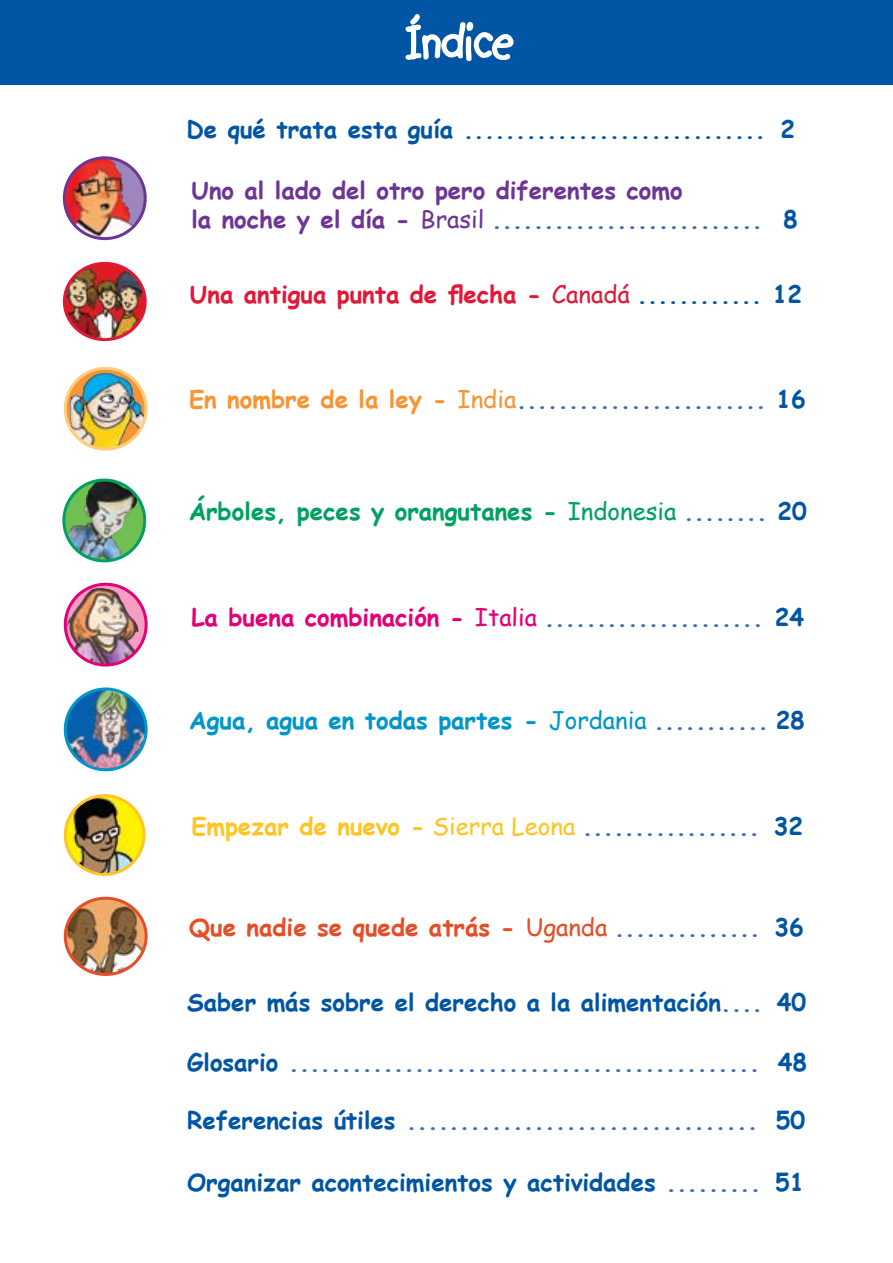
<style>
.page{position:relative;width:893px;height:1263px;background:#fff}
.page>*{position:absolute;margin:0;border:0;box-sizing:border-box;transform-origin:0 0}
.t1{font:700 24px "Comic Sans MS";color:#406ab1}
.t2{font:700 24px "Comic Sans MS";color:#0055a4}
.t3{font:700 24px/28.8px "Comic Sans MS";color:#6e3694}
.t4{font:700 24px "Comic Sans MS";color:#00a160}
.t5{font:700 24px "Comic Sans MS";color:#e11837}
.t6{font:700 24px "Comic Sans MS";color:#0096c9}
.t7{font:700 24px "Comic Sans MS";color:#e54e26}
.s1{font-weight:400}
.s2{color:#406ab1}
.s3{color:#0055a4}
.s4{color:#f79434}
.s5{font-weight:400;color:#f79434}
.s6{color:#e20177}
.s7{font-weight:400;color:#e20177}
.s8{color:#ffc425}
.s9{font-weight:400;color:#ffc425}
</style>
<div class="page">
<img style="left:63px;top:156px;width:84px;height:84px">
<img style="left:64px;top:367px;width:84px;height:84px">
<img style="left:62px;top:478px;width:84px;height:84px">
<img style="left:64px;top:583px;width:84px;height:83px">
<img style="left:64px;top:897px;width:84px;height:79px">
<img style="left:64px;top:794px;width:81px;height:82px">
<img style="left:64px;top:687px;width:84px;height:84px">
<img style="left:63px;top:262px;width:84px;height:79px">
<div style="left:0;top:0;width:893px;height:85px;background:#0055a4"></div>
<svg style="left:405px;top:14px;width:109px;height:48px"></svg>
<p class="t2" style="left:187px;top:111px;width:610px">De qué trata esta guía ............................. 2</p>
<p class="t3" style="left:191px;top:175px;width:608px">Uno al lado del otro pero diferentes como<br>la noche y el día - <span class="s1">Brasil</span> <span class="s2">..........................</span> <span class="s3">8</span></p>
<p class="t5" style="left:190px;top:277px;width:614px">Una antigua punta de flecha - <span class="s1">Canadá</span> <span class="s3">............ 12</span></p>
<p class="t1" style="left:189px;top:382px;width:618px"><span class="s4">En nombre de la ley -</span> <span class="s5">India</span>........................ <span class="s3">16</span></p>
<p class="t4" style="left:189px;top:494px;width:620px">Árboles, peces y orangutanes - <span class="s1">Indonesia</span> <span class="s2">........</span> <span class="s3">20</span></p>
<p class="t1" style="left:191px;top:599px;width:614px"><span class="s6">La buena combinación -</span> <span class="s7">Italia</span> ..................... <span class="s3">24</span></p>
<p class="t6" style="left:189px;top:702px;width:617px">Agua, agua en todas partes - <span class="s1">Jordania</span> <span class="s2">...........</span> <span class="s3">28</span></p>
<p class="t1" style="left:191px;top:808px;width:613px"><span class="s8">Empezar de nuevo -</span> <span class="s9">Sierra Leona</span> ................. <span class="s3">32</span></p>
<p class="t7" style="left:189px;top:910px;width:616px">Que nadie se quede atrás - <span class="s1">Uganda</span> <span class="s2">..............</span> <span class="s3">36</span></p>
<p class="t2" style="left:187px;top:985px;width:621px">Saber más sobre el derecho a la alimentación<span class="s2">....</span> 40</p>
<p class="t1" style="left:187px;top:1045px;width:621px"><span class="s3">Glosario</span> ............................................. <span class="s3">48</span></p>
<p class="t1" style="left:187px;top:1102px;width:619px"><span class="s3">Referencias útiles</span> ................................. <span class="s3">50</span></p>
<p class="t2" style="left:187px;top:1164px;width:619px">Organizar acontecimientos y actividades <span class="s2">.........</span> 51</p>
</div>
